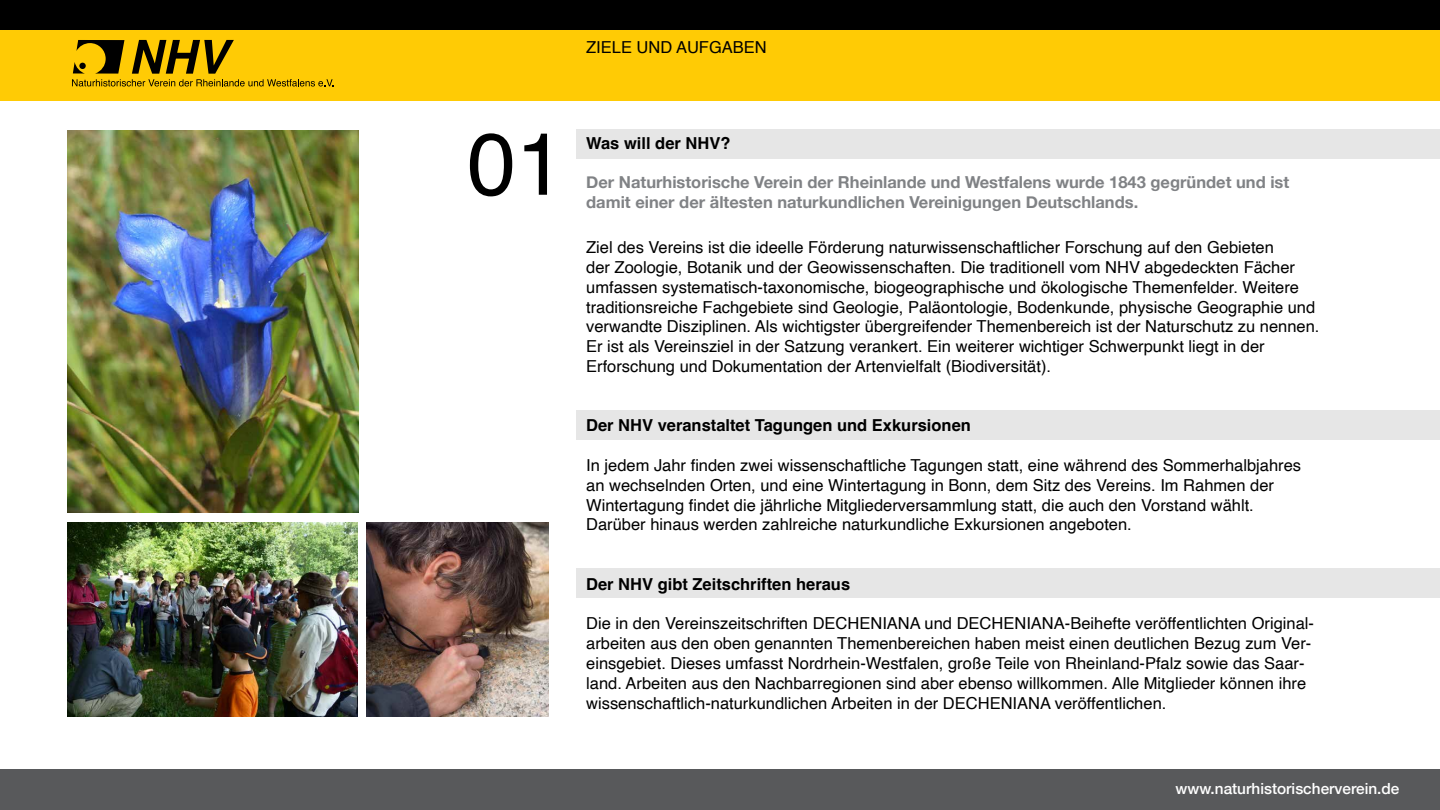
<style>
.page{position:relative;width:1440px;height:810px;background:#fff}
.page>*{position:absolute;margin:0;border:0;box-sizing:border-box;transform-origin:0 0}
.t1{font:87.75px "Helvetica";color:#000}
.t2{font:16.5px/19.8px "Helvetica";color:#000}
.t3{font:700 16.5px/19.8px "Helvetica Neue";color:#808285}
.t4{font:700 16.5px "Helvetica";color:#000}
.t5{font:500 15.38px "Helvetica Neue";color:#fff}
</style>
<div class="page">
<div style="left:0;top:0;width:1440px;height:39px;background:#000"></div>
<div style="left:0;top:30px;width:1440px;height:70px;background:#ffcb05"></div>
<svg style="left:72px;top:40px;width:262px;height:47px"></svg>
<div style="left:0;top:770px;width:1440px;height:40px;background:#58595b"></div>
<img style="left:68px;top:130px;width:290px;height:382px">
<img style="left:68px;top:522px;width:290px;height:195px">
<div style="left:363px;top:522px;width:186px;height:195px;background:linear-gradient(to bottom,#fff,#fff)"></div>
<img style="left:367px;top:522px;width:182px;height:195px">
<div style="left:577px;top:129px;width:863px;height:29px;background:#e6e6e6"></div>
<div style="left:577px;top:410px;width:863px;height:30px;background:#e6e6e6"></div>
<div style="left:577px;top:568px;width:863px;height:30px;background:#e6e6e6"></div>
<h1 class="t1" style="left:467px;top:96px;width:99px">01</h1>
<p class="t2" style="left:586px;top:38px;width:182px">ZIELE UND AUFGABEN</p>
<p class="t4" style="left:586px;top:133px;width:146px">Was will der NHV?</p>
<p class="t3" style="left:586px;top:173px;width:705px">Der Naturhistorische Verein der Rheinlande und Westfalens wurde 1843 gegründet und ist damit einer der ältesten naturkundlichen Vereinigungen Deutschlands.</p>
<p class="t2" style="left:586px;top:238px;width:735px">Ziel des Vereins ist die ideelle Förderung naturwissenschaftlicher Forschung auf den Gebieten<br>der Zoologie, Botanik und der Geowissenschaften. Die traditionell vom NHV abgedeckten Fächer umfassen systematisch-taxonomische, biogeographische und ökologische Themenfelder. Weitere traditionsreiche Fachgebiete sind Geologie, Paläontologie, Bodenkunde, physische Geographie und verwandte Disziplinen. Als wichtigster übergreifender Themenbereich ist der Naturschutz zu nennen.<br>Er ist als Vereinsziel in der Satzung verankert. Ein weiterer wichtiger Schwerpunkt liegt in der Erforschung und Dokumentation der Artenvielfalt (Biodiversität).</p>
<p class="t4" style="left:586px;top:415px;width:386px">Der NHV veranstaltet Tagungen und Exkursionen</p>
<p class="t2" style="left:586px;top:456px;width:717px">In jedem Jahr finden zwei wissenschaftliche Tagungen statt, eine während des Sommerhalbjahres an wechselnden Orten, und eine Wintertagung in Bonn, dem Sitz des Vereins. Im Rahmen der Wintertagung findet die jährliche Mitgliederversammlung statt, die auch den Vorstand wählt.<br>Darüber hinaus werden zahlreiche naturkundliche Exkursionen angeboten.</p>
<p class="t4" style="left:586px;top:574px;width:266px">Der NHV gibt Zeitschriften heraus</p>
<p class="t2" style="left:586px;top:614px;width:729px">Die in den Vereinszeitschriften DECHENIANA und DECHENIANA-Beihefte veröffentlichten Original&shy;arbeiten aus den oben genannten Themenbereichen haben meist einen deutlichen Bezug zum Ver&shy;einsgebiet. Dieses umfasst Nordrhein-Westfalen, große Teile von Rheinland-Pfalz sowie das Saar&shy;land. Arbeiten aus den Nachbarregionen sind aber ebenso willkommen. Alle Mitglieder können ihre wissenschaftlich-naturkundlichen Arbeiten in der DECHENIANA veröffentlichen.</p>
<p class="t5" style="left:1176px;top:777px;width:225px">www.naturhistorischerverein.de</p>
</div>
